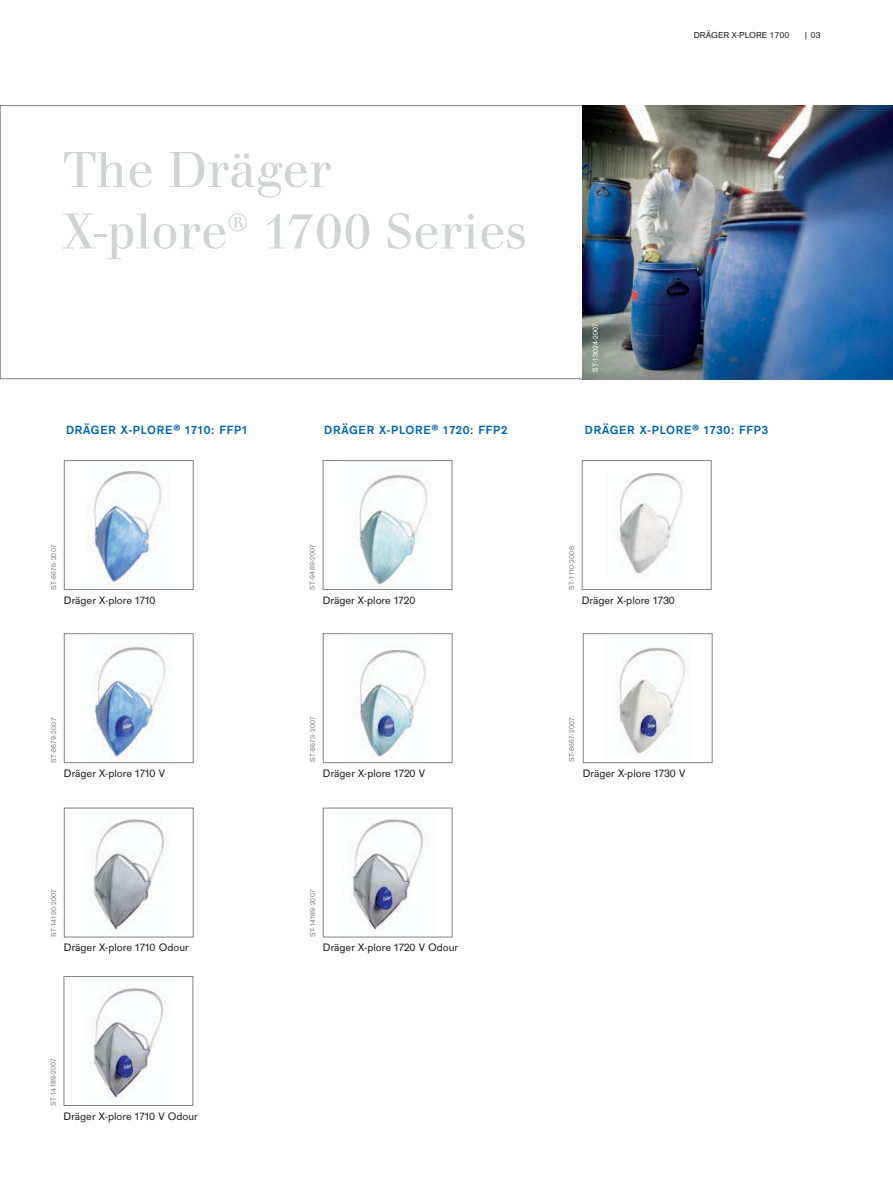
<style>
.page{position:relative;width:893px;height:1191px;background:#fff}
.page>*{position:absolute;margin:0;border:0;box-sizing:border-box;transform-origin:0 0}
.t1{font:52.5px/61.5px "Draeger Walbaum";letter-spacing:.01em;color:#d1d3d4}
.t2{font:700 12.3px "Draeger San";letter-spacing:.055em;color:#0066b3}
.t3{font:11.25px "Draeger San";color:#231f20}
.t4{font:9px "Draeger San Tab";color:#231f20}
.t5{font:9px "Draeger San";color:#231f20}
.t6{font:7.5px "Draeger San";letter-spacing:.025em;color:#808285}
.t7{font:7.5px "Draeger San";letter-spacing:.025em;color:#fff}
.s1{font-family:"Draeger San Tab"}
.s2{font-size:10.8px}
</style>
<div class="page">
<svg style="left:0;top:105px;width:583px;height:274px"></svg>
<img style="left:94px;top:646px;width:72px;height:112px">
<div style="left:64px;top:633px;width:130px;height:130px;border:1px solid #808285"></div>
<img style="left:360px;top:649px;width:66px;height:109px">
<div style="left:323px;top:633px;width:129px;height:130px;border:1px solid #808285"></div>
<img style="left:617px;top:647px;width:69px;height:107px">
<div style="left:583px;top:633px;width:129px;height:130px;border:1px solid #808285"></div>
<img style="left:92px;top:818px;width:73px;height:112px">
<div style="left:64px;top:807px;width:130px;height:130px;border:1px solid #808285"></div>
<img style="left:350px;top:818px;width:74px;height:113px">
<div style="left:323px;top:807px;width:129px;height:130px;border:1px solid #808285"></div>
<img style="left:91px;top:987px;width:73px;height:112px">
<div style="left:64px;top:976px;width:129px;height:129px;border:1px solid #808285"></div>
<img style="left:87px;top:470px;width:75px;height:115px">
<div style="left:64px;top:460px;width:130px;height:130px;border:1px solid #808285"></div>
<img style="left:358px;top:472px;width:70px;height:115px">
<div style="left:323px;top:460px;width:129px;height:130px;border:1px solid #808285"></div>
<img style="left:619px;top:473px;width:64px;height:101px">
<div style="left:582px;top:460px;width:129px;height:130px;border:1px solid #808285"></div>
<img style="left:583px;top:105px;width:310px;height:274px">
<p class="t4" style="left:694px;top:32px;width:97px">DRÄGER X-PLORE 1700</p>
<p class="t5" style="left:803px;top:32px;width:19px"><span class="s1">|</span> 03</p>
<h1 class="t1" style="left:64px;top:143px;width:464px">The Dräger<br>X-plore<sup>®</sup> 1700 Series</h1>
<p class="t2" style="left:66px;top:425px;width:183px">DRÄGER X-PLORE<span class="s2">®</span> 1710: FFP1</p>
<p class="t2" style="left:324px;top:425px;width:185px">DRÄGER X-PLORE<span class="s2">®</span> 1720: FFP2</p>
<p class="t7" style="left:592px;top:371px;width:50px;rotate:-90deg">ST-13024-2007</p>
<p class="t2" style="left:585px;top:425px;width:185px">DRÄGER X-PLORE<span class="s2">®</span> 1730: FFP3</p>
<p class="t6" style="left:51px;top:589px;width:46px;rotate:-90deg">ST-8676-2007</p>
<p class="t3" style="left:64px;top:595px;width:93px">Dräger X-plore 1710</p>
<p class="t6" style="left:310px;top:589px;width:47px;rotate:-90deg">ST-9489-2007</p>
<p class="t3" style="left:323px;top:595px;width:94px">Dräger X-plore 1720</p>
<p class="t6" style="left:569px;top:589px;width:45px;rotate:-90deg">ST-1110-2008</p>
<p class="t3" style="left:582px;top:595px;width:94px">Dräger X-plore 1730</p>
<p class="t6" style="left:51px;top:762px;width:46px;rotate:-90deg">ST-8679-2007</p>
<p class="t6" style="left:310px;top:761px;width:46px;rotate:-90deg">ST-8673-2007</p>
<p class="t6" style="left:569px;top:762px;width:46px;rotate:-90deg">ST-8667-2007</p>
<p class="t3" style="left:64px;top:768px;width:103px">Dräger X-plore 1710 V</p>
<p class="t6" style="left:51px;top:936px;width:49px;rotate:-90deg">ST-14190-2007</p>
<p class="t3" style="left:64px;top:943px;width:126px">Dräger X-plore 1710 Odour</p>
<p class="t6" style="left:50px;top:1105px;width:49px;rotate:-90deg">ST-14189-2007</p>
<p class="t3" style="left:64px;top:1111px;width:136px">Dräger X-plore 1710 V Odour</p>
<p class="t3" style="left:323px;top:768px;width:104px">Dräger X-plore 1720 V</p>
<p class="t3" style="left:583px;top:768px;width:104px">Dräger X-plore 1730 V</p>
<p class="t6" style="left:310px;top:937px;width:49px;rotate:-90deg">ST-14189-2007</p>
<p class="t3" style="left:323px;top:943px;width:137px">Dräger X-plore 1720 V Odour</p>
</div>
